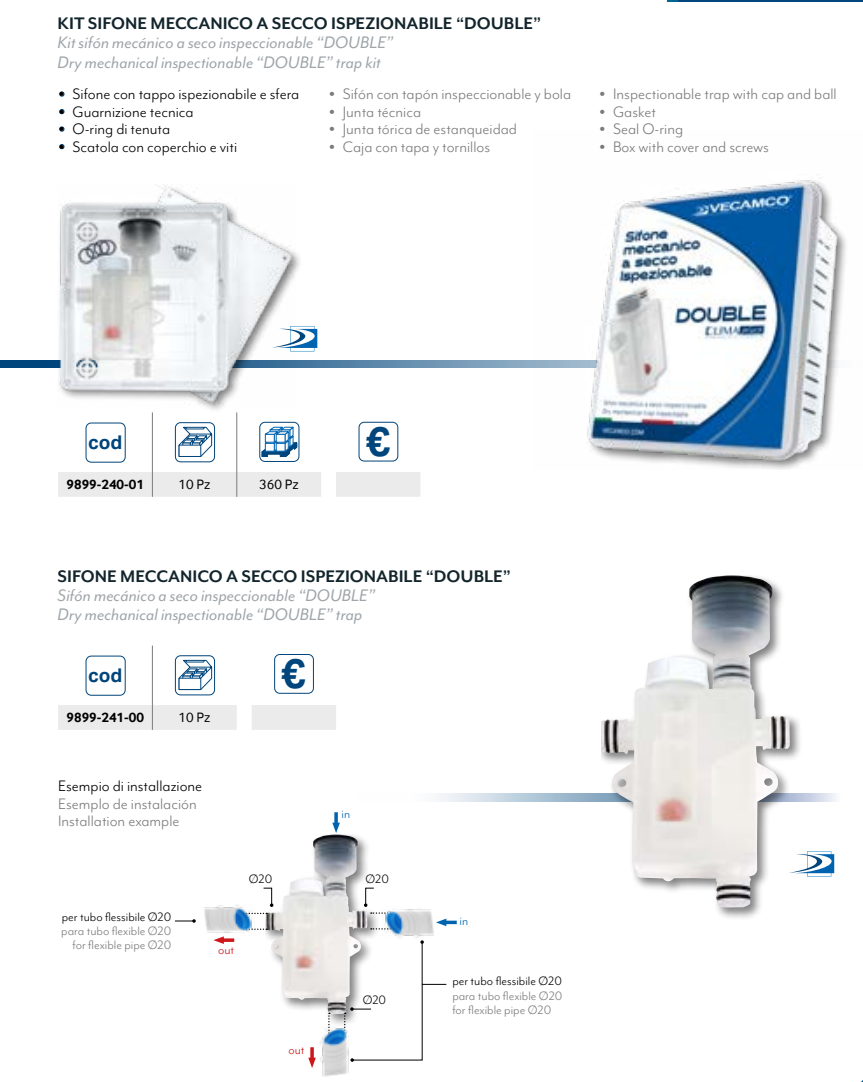
<style>
.page{position:relative;width:863px;height:1082px;background:#fff}
.page>*{position:absolute;margin:0;border:0;box-sizing:border-box;transform-origin:0 0}
.t1{font:700 41.3px "Aktiv Grotesk";color:#00457b}
.t2{font:italic 19.25px/19.2px "Mr Eaves Mod OT";color:#9fa5a9}
.t3{font:700 19.25px "Mr Eaves Mod OT";color:#13252c}
.t4{font:700 19.07px "Aktiv Grotesk";color:#00457b}
.t5{font:17.5px/17.5px "Mr Eaves Mod OT";color:#7c7b7b}
.t6{font:17.5px "Mr Eaves Mod OT";color:#000}
.t7{font:14px/14px "Mr Eaves Mod OT";color:#7c7b7b}
.t8{font:14px "Mr Eaves Mod OT";color:#000}
.t9{font:700 14px "Inter Face";color:#000}
.t10{font:14px "Inter Face";color:#000}
.t11{font:14px "Mr Eaves Mod OT";color:#cd171a}
.t12{font:14px "Mr Eaves Mod OT";color:#0063af}
.s1{font-family:"Century Gothic";font-size:14px;color:#00457b}
.s2{font-family:"Century Gothic";font-size:14px}
</style>
<div class="page">
<hr style="left:152px;top:645px;width:1px;height:60px;background:#7c7b7b">
<div style="left:58px;top:705px;width:278px;height:25px;background:#ebebeb"></div>
<div style="left:86px;top:655px;width:39px;height:40px;border:1px solid #00457b;border-radius:5px"></div>
<svg style="left:175px;top:655px;width:39px;height:40px"></svg>
<div style="left:175px;top:655px;width:40px;height:40px;border:1px solid #00457b;border-radius:5px"></div>
<svg style="left:177px;top:660px;width:35px;height:30px"></svg>
<div style="left:179px;top:678px;width:22px;height:11px;background:#fff"></div>
<div style="left:274px;top:654px;width:40px;height:39px;border:1px solid #00457b;border-radius:5px"></div>
<svg style="left:0;top:360px;width:532px;height:8px;background:#5482a6"></svg>
<svg style="left:438px;top:793px;width:163px;height:8px"></svg>
<hr style="left:152px;top:412px;width:1px;height:60px;background:#7c7b7b">
<hr style="left:236px;top:412px;width:1px;height:60px;background:#7c7b7b">
<div style="left:58px;top:472px;width:362px;height:25px;background:#ebebeb"></div>
<div style="left:86px;top:422px;width:39px;height:40px;border:1px solid #00457b;border-radius:5px"></div>
<svg style="left:175px;top:422px;width:39px;height:40px"></svg>
<div style="left:175px;top:422px;width:40px;height:40px;border:1px solid #00457b;border-radius:5px"></div>
<svg style="left:177px;top:427px;width:35px;height:30px"></svg>
<div style="left:179px;top:445px;width:22px;height:11px;background:#fff"></div>
<div style="left:259px;top:422px;width:40px;height:40px;border:1px solid #00457b;border-radius:5px"></div>
<svg style="left:261px;top:427px;width:36px;height:30px"></svg>
<div style="left:358px;top:422px;width:40px;height:39px;border:1px solid #00457b;border-radius:5px"></div>
<img style="left:532px;top:178px;width:314px;height:291px">
<div style="left:58px;top:185px;width:245px;height:227px;background:#000;opacity:.5"></div>
<img style="left:58px;top:184px;width:237px;height:224px">
<svg style="left:271px;top:326px;width:46px;height:25px"></svg>
<div style="left:265px;top:834px;width:131px;height:192px;background:#000;opacity:.5"></div>
<img style="left:265px;top:834px;width:103px;height:180px">
<svg style="left:371px;top:928px;width:12px;height:1px"></svg>
<svg style="left:328px;top:1012px;width:2px;height:13px"></svg>
<img style="left:383px;top:906px;width:51px;height:32px">
<img style="left:319px;top:1025px;width:30px;height:52px">
<img style="left:204px;top:905px;width:49px;height:28px">
<svg style="left:364px;top:887px;width:31px;height:26px"></svg>
<svg style="left:446px;top:920px;width:10px;height:4px"></svg>
<svg style="left:436px;top:918px;width:10px;height:8px"></svg>
<svg style="left:310px;top:1047px;width:4px;height:10px"></svg>
<svg style="left:308px;top:1057px;width:8px;height:11px"></svg>
<svg style="left:213px;top:936px;width:21px;height:8px"></svg>
<svg style="left:334px;top:812px;width:4px;height:10px"></svg>
<svg style="left:332px;top:822px;width:8px;height:11px"></svg>
<svg style="left:175px;top:919px;width:21px;height:3px"></svg>
<svg style="left:242px;top:887px;width:31px;height:27px"></svg>
<svg style="left:344px;top:940px;width:102px;height:121px"></svg>
<div style="left:601px;top:575px;width:243px;height:346px;background:#000;opacity:.5"></div>
<img style="left:601px;top:575px;width:189px;height:332px">
<hr style="left:667px;top:0;width:195px;height:2px;background:#006691">
<hr style="left:678px;top:0;width:184px;height:2px;background:#00457b">
<p class="t3" style="left:58px;top:13px;width:485px">KIT SIFONE MECCANICO A SECCO ISPEZIONABILE “DOUBLE”</p>
<p class="t2" style="left:58px;top:33px;width:337px">Kit sifón mecánico a seco inspeccionable “DOUBLE”<br>Dry mechanical inspectionable “DOUBLE” trap kit</p>
<p class="t6" style="left:58px;top:84px;width:243px"><span class="s1">•</span> Sifone con tappo ispezionabile e sfera</p>
<p class="t6" style="left:58px;top:102px;width:137px"><span class="s1">•</span> Guarnizione tecnica</p>
<p class="t6" style="left:58px;top:119px;width:114px"><span class="s1">•</span> O-ring di tenuta</p>
<p class="t6" style="left:58px;top:137px;width:181px"><span class="s1">•</span> Scatola con coperchio e viti</p>
<p class="t5" style="left:328px;top:85px;width:245px"><span class="s2">•</span> Sifón con tapón inspeccionable y bola</p>
<p class="t5" style="left:328px;top:103px;width:95px"><span class="s2">•</span> Junta técnica</p>
<p class="t5" style="left:328px;top:120px;width:190px"><span class="s2">•</span> Junta tórica de estanqueidad</p>
<p class="t5" style="left:328px;top:138px;width:164px"><span class="s2">•</span> Caja con tapa y tornillos</p>
<p class="t5" style="left:598px;top:85px;width:240px"><span class="s2">•</span> Inspectionable trap with cap and ball</p>
<p class="t5" style="left:598px;top:103px;width:59px"><span class="s2">•</span> Gasket</p>
<p class="t5" style="left:598px;top:120px;width:86px"><span class="s2">•</span> Seal O-ring</p>
<p class="t5" style="left:598px;top:138px;width:172px"><span class="s2">•</span> Box with cover and screws</p>
<p class="t4" style="left:88px;top:430px;width:36px">cod</p>
<h1 class="t1" style="left:365px;top:415px;width:26px">€</h1>
<p class="t9" style="left:67px;top:476px;width:79px">9899-240-01</p>
<p class="t10" style="left:179px;top:476px;width:33px">10 Pz</p>
<p class="t10" style="left:259px;top:476px;width:41px">360 Pz</p>
<p class="t3" style="left:58px;top:565px;width:455px">SIFONE MECCANICO A SECCO ISPEZIONABILE “DOUBLE”</p>
<p class="t2" style="left:58px;top:585px;width:319px">Sifón mecánico a seco inspeccionable “DOUBLE”<br>Dry mechanical inspectionable “DOUBLE” trap</p>
<p class="t4" style="left:88px;top:663px;width:36px">cod</p>
<h1 class="t1" style="left:281px;top:647px;width:26px">€</h1>
<p class="t9" style="left:67px;top:709px;width:79px">9899-241-00</p>
<p class="t10" style="left:179px;top:709px;width:33px">10 Pz</p>
<p class="t6" style="left:58px;top:776px;width:146px">Esempio di installazione</p>
<p class="t5" style="left:58px;top:795px;width:140px">Esemplo de instalación<br>Installation example</p>
<p class="t8" style="left:62px;top:909px;width:111px">per tubo flessibile Ø20</p>
<p class="t7" style="left:61px;top:924px;width:112px;text-align:right">para tubo flexible Ø20 for flexible pipe Ø20</p>
<p class="t8" style="left:249px;top:871px;width:25px">Ø20</p>
<p class="t11" style="left:218px;top:942px;width:18px">out</p>
<p class="t11" style="left:288px;top:1042px;width:18px">out</p>
<p class="t12" style="left:341px;top:806px;width:10px">in</p>
<p class="t8" style="left:365px;top:871px;width:25px">Ø20</p>
<p class="t8" style="left:362px;top:992px;width:25px">Ø20</p>
<p class="t12" style="left:459px;top:913px;width:10px">in</p>
<p class="t8" style="left:452px;top:973px;width:111px">per tubo flessibile Ø20</p>
<p class="t7" style="left:452px;top:988px;width:112px">para tubo flexible Ø20 for flexible pipe Ø20</p>
</div>
